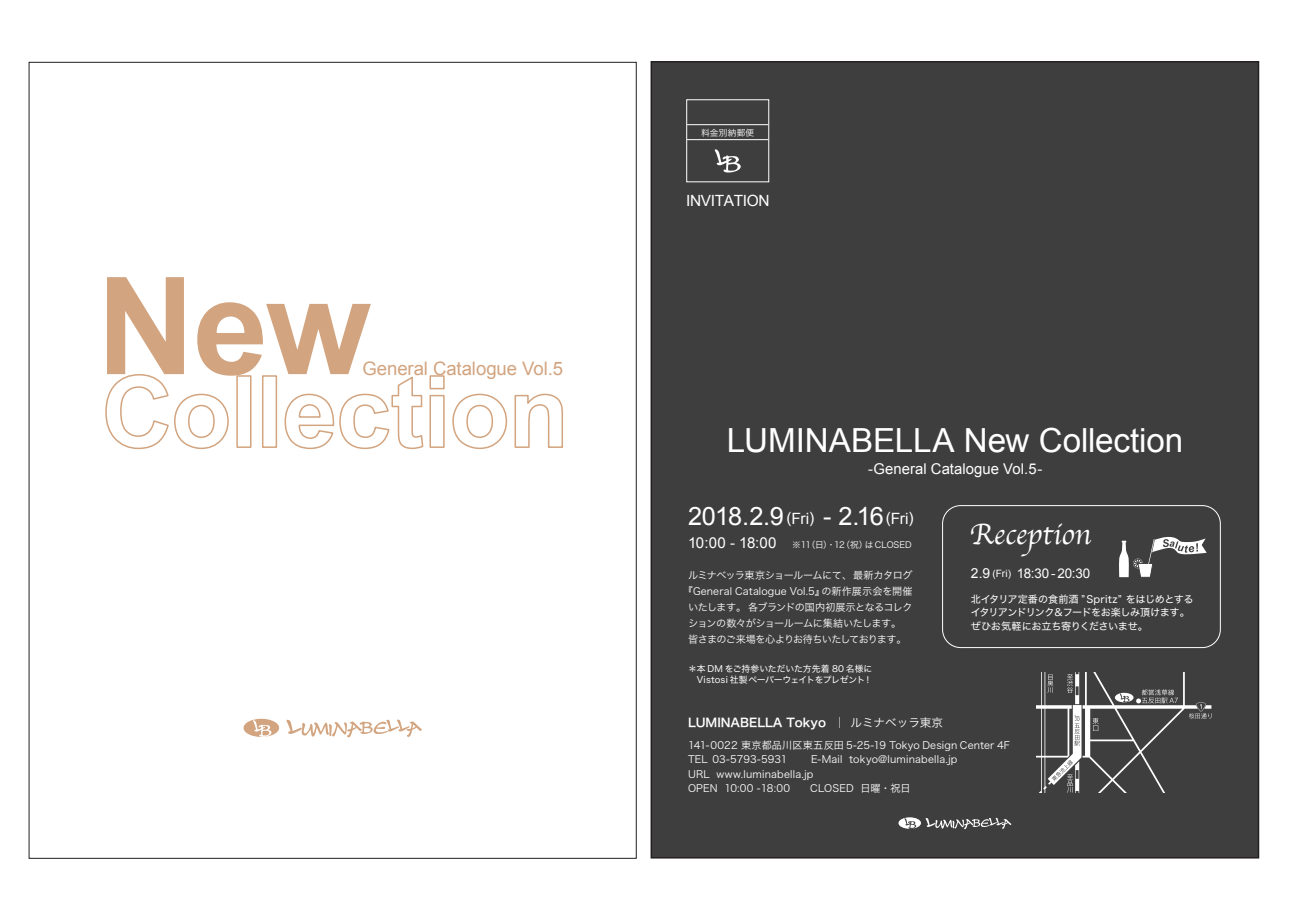
<style>
.page{position:relative;width:1289px;height:919px;background:#fff}
.page>*{position:absolute;margin:0;border:0;box-sizing:border-box;transform-origin:0 0}
.t1{font:700 135.3px "Arial";color:#d2a47f}
.t2{font:33.15px "Arial";letter-spacing:-.005em;color:#fff}
.t3{font:30.3px "Apple Chancery";color:#fff}
.t4{font:25.35px "Arial";letter-spacing:-.04em;color:#fff}
.t5{font:18.6px "Arial";letter-spacing:-.005em;color:#d2a47f}
.t6{font:15.45px "Arial";letter-spacing:-.025em;color:#fff}
.t7{font:14.85px "Arial";letter-spacing:.005em;color:#fff}
.t8{font:13.35px "Arial";letter-spacing:-.005em;color:#fff}
.t9{font:11.85px "Hiragino Sans W6";color:#fff}
.t10{font:10.2px/14.4px "Hiragino Sans W3";color:#fff}
.t11{font:10.2px/14.4px "Hiragino Sans W3";letter-spacing:.02em;color:#fff}
.t12{font:10.2px/13.4px "Hiragino Sans W4";letter-spacing:-.035em;color:#fff}
.t13{font:10.2px "Hiragino Sans W3";letter-spacing:-.055em;color:#fff}
.t14{font:10.2px "Hiragino Sans W3";letter-spacing:-.05em;color:#fff}
.t15{font:10.2px "Hiragino Sans W3";letter-spacing:-.045em;color:#fff}
.t16{font:10.2px "Arial";color:#fff}
.t17{font:8.85px/11.7px "Hiragino Sans W4";letter-spacing:-.01em;color:#fff}
.t18{font:8.7px "Hiragino Sans W3";letter-spacing:.01em;color:#fff}
.s1{font-size:15.6px}
.s2{font-family:"Arial";font-size:15px}
.s3{font-size:13.8px}
.s4{font-family:"Hiragino Sans W5"}
.s5{font-family:"Hiragino Sans W3";font-size:11.55px}
</style>
<div class="page">
<div style="left:650px;top:61px;width:609px;height:797px;background:#3e3e3f;border:2px solid #231f20"></div>
<div style="left:686px;top:99px;width:83px;height:83px;background:#3e3e3f;border:1px solid #fff"></div>
<hr style="left:687px;top:139px;width:81px;height:1px;background:#fff">
<hr style="left:687px;top:124px;width:81px;height:1px;background:#fff">
<svg style="left:714px;top:149px;width:27px;height:24px"></svg>
<svg style="left:898px;top:817px;width:113px;height:12px"></svg>
<svg style="left:105px;top:374px;width:124px;height:76px"></svg>
<div style="left:236px;top:375px;width:15px;height:73px;border:2px solid #d2a47f"></div>
<div style="left:262px;top:375px;width:15px;height:73px;border:2px solid #d2a47f"></div>
<svg style="left:284px;top:375px;width:161px;height:75px"></svg>
<svg style="left:452px;top:393px;width:56px;height:57px"></svg>
<svg style="left:514px;top:393px;width:49px;height:55px"></svg>
<svg style="left:243px;top:718px;width:36px;height:19px"></svg>
<svg style="left:286px;top:719px;width:136px;height:18px"></svg>
<div style="left:942px;top:505px;width:278px;height:143px;border:1px solid #fff;border-radius:18px"></div>
<svg style="left:1119px;top:537px;width:87px;height:40px"></svg>
<svg style="left:1036px;top:672px;width:175px;height:120px"></svg>
<h1 class="t1" style="left:97px;top:236px;width:275px">New</h1>
<h3 class="t5" style="left:362px;top:356px;width:202px">General Catalogue Vol.5</h3>
<p class="t18" style="left:701px;top:125px;width:55px">料金別納郵便</p>
<h3 class="t6" style="left:686px;top:190px;width:85px">INVITATION</h3>
<h2 class="t2" style="left:727px;top:418px;width:458px">LUMINABELLA New Collection</h2>
<h3 class="t7" style="left:868px;top:459px;width:176px">-General Catalogue Vol.5-</h3>
<h3 class="t4" style="left:688px;top:499px;width:227px">2018.2.9 <span class="s1">(Fri)</span> - 2.16<span class="s1">(Fri)</span></h3>
<p class="t18" style="left:688px;top:537px;width:225px"><span class="s2">10:00 - 18:00</span> ※11（日）・12（祝）はCLOSED</p>
<p class="t13" style="left:688px;top:566px;width:226px">ルミナベッラ東京ショールームにて、最新カタログ</p>
<p class="t10" style="left:683px;top:583px;width:231px">『General Catalogue Vol.5』の新作展示会を開催</p>
<p class="t14" style="left:688px;top:598px;width:226px">いたします。各ブランドの国内初展示となるコレク</p>
<p class="t15" style="left:688px;top:614px;width:215px">ションの数々がショールームに集結いたします。</p>
<p class="t13" style="left:688px;top:630px;width:220px">皆さまのご来場を心よりお待ちいたしております。</p>
<p class="t17" style="left:688px;top:661px;width:186px">＊本 DM をご持参いただいた方先着 80 名様に　Vistosi 社製ペーパーウェイトをプレゼント！</p>
<h3 class="t3" style="left:969px;top:510px;width:123px">Reception</h3>
<p class="t16" style="left:970px;top:567px;width:42px"><span class="s3">2.9</span> (Fri)</p>
<h3 class="t8" style="left:1016px;top:564px;width:75px">18:30-20:30</h3>
<p class="t12" style="left:970px;top:592px;width:224px">北イタリア定番の食前酒 ”Spritz” をはじめとするイタリアンドリンク＆フードをお楽しみ頂けます。ぜひお気軽にお立ち寄りくださいませ。</p>
<p class="t9" style="left:688px;top:712px;width:256px">LUMINABELLA Tokyo <span class="s4">｜</span><span class="s5">ルミナベッラ東京</span></p>
<p class="t10" style="left:688px;top:737px;width:323px">141-0022 東京都品川区東五反田 5-25-19 Tokyo Design Center 4F<br>TEL 03-5793-5931</p>
<p class="t11" style="left:688px;top:751px;width:271px;text-indent:123px">E-Mail tokyo@luminabella.jp<br>URL www.luminabella.jp<br>OPEN 10:00 -18:00 　 CLOSED 日曜・祝日</p>
</div>
